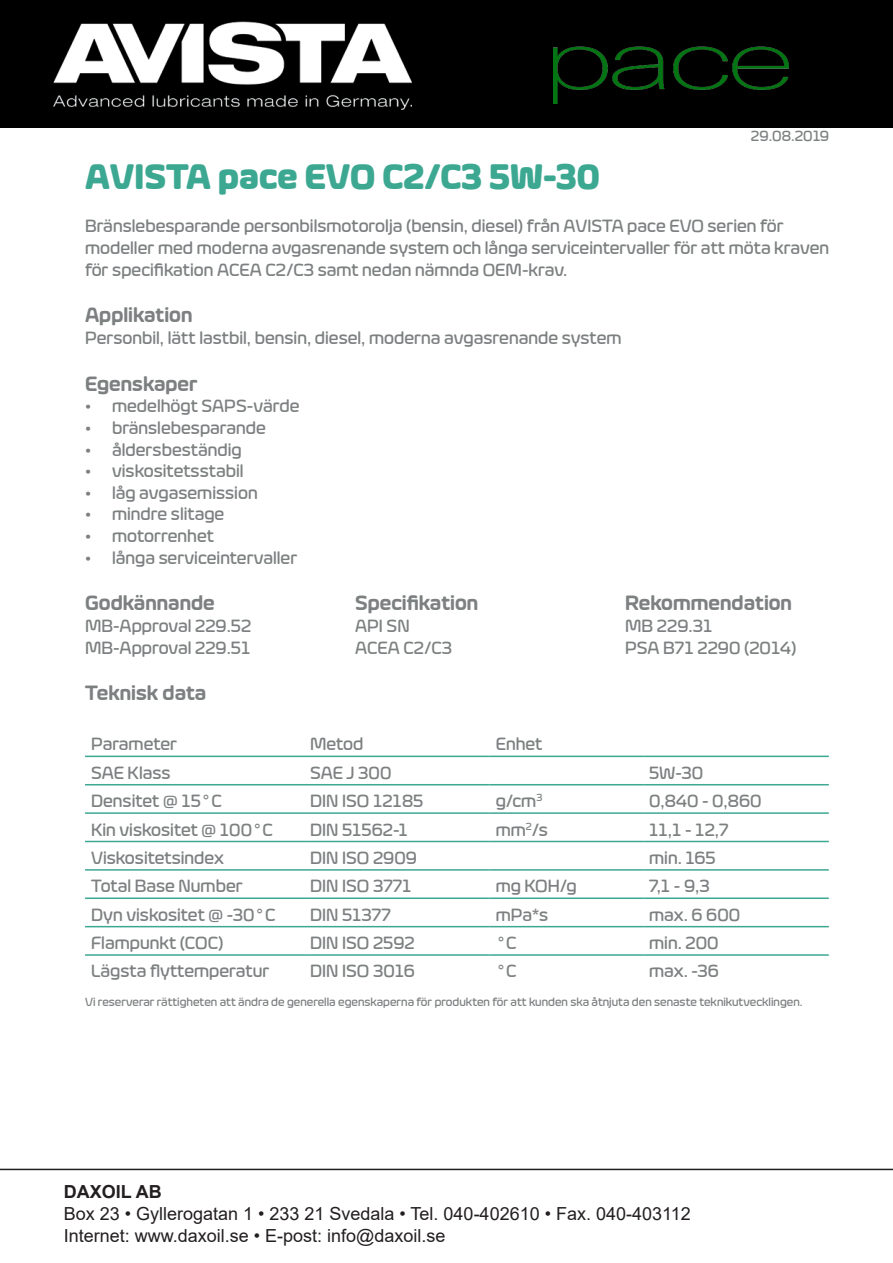
<style>
.page{position:relative;width:893px;height:1263px;background:#fff}
.page>*{position:absolute;margin:0;border:0;box-sizing:border-box;transform-origin:0 0}
.Rubrik{font:700 36px "Eurosoft W03";color:#3da892}
.Underrubrik{font:600 21px "Eurosoft W03";color:#7d8081}
.Stycke{font:500 18px/21.6px "Eurosoft W03";color:#7d8081}
.t1{font:18px "Arial";color:#231f20}
.t2{font:700 18px "Arial";color:#231f20}
.Stycke-2{font:18px "Franklin Gothic";color:#7d8081}
.Stycke-3{font:500 15px "Eurosoft W03";color:#7d8081}
.Stycke-4{font:500 12px "Eurosoft W03";color:#7d8081}
.s1{font-family:"Franklin Gothic";font-weight:400}
.s2{font-family:"Eurosoft W03";font-weight:500}
</style>
<div class="page">
<img style="left:0;top:0;width:893px;height:128px">
<hr style="left:0;top:1169px;width:893px;height:1px;background:#231f20">
<hr style="left:85px;top:756px;width:219px;height:1px;background:#3da892">
<hr style="left:304px;top:756px;width:186px;height:1px;background:#3da892">
<hr style="left:490px;top:756px;width:153px;height:1px;background:#3da892">
<hr style="left:643px;top:756px;width:186px;height:1px;background:#3da892">
<hr style="left:85px;top:784px;width:219px;height:1px;background:#3da892">
<hr style="left:304px;top:784px;width:186px;height:1px;background:#3da892">
<hr style="left:490px;top:784px;width:153px;height:1px;background:#3da892">
<hr style="left:643px;top:784px;width:186px;height:1px;background:#3da892">
<hr style="left:85px;top:812px;width:219px;height:2px;background:#3da892">
<hr style="left:304px;top:812px;width:186px;height:2px;background:#3da892">
<hr style="left:490px;top:812px;width:153px;height:2px;background:#3da892">
<hr style="left:643px;top:812px;width:186px;height:2px;background:#3da892">
<hr style="left:85px;top:841px;width:219px;height:1px;background:#3da892">
<hr style="left:304px;top:841px;width:186px;height:1px;background:#3da892">
<hr style="left:490px;top:841px;width:153px;height:1px;background:#3da892">
<hr style="left:643px;top:841px;width:186px;height:1px;background:#3da892">
<hr style="left:85px;top:869px;width:219px;height:2px;background:#3da892">
<hr style="left:304px;top:869px;width:186px;height:2px;background:#3da892">
<hr style="left:490px;top:869px;width:153px;height:2px;background:#3da892">
<hr style="left:643px;top:869px;width:186px;height:2px;background:#3da892">
<hr style="left:85px;top:897px;width:219px;height:2px;background:#3da892">
<hr style="left:304px;top:897px;width:186px;height:2px;background:#3da892">
<hr style="left:490px;top:897px;width:153px;height:2px;background:#3da892">
<hr style="left:643px;top:897px;width:186px;height:2px;background:#3da892">
<hr style="left:85px;top:926px;width:219px;height:1px;background:#3da892">
<hr style="left:304px;top:926px;width:186px;height:1px;background:#3da892">
<hr style="left:490px;top:926px;width:153px;height:1px;background:#3da892">
<hr style="left:643px;top:926px;width:186px;height:1px;background:#3da892">
<hr style="left:85px;top:954px;width:219px;height:2px;background:#3da892">
<hr style="left:304px;top:954px;width:186px;height:2px;background:#3da892">
<hr style="left:490px;top:954px;width:153px;height:2px;background:#3da892">
<hr style="left:643px;top:954px;width:186px;height:2px;background:#3da892">
<img style="left:553px;top:32px;width:257px;height:72px">
<p class="Stycke-3" style="left:751px;top:128px;width:80px">29.08.2019</p>
<p class="Rubrik" style="left:85px;top:155px;width:516px">AVISTA pace EVO C2/C3 5W-30</p>
<p class="Stycke" style="left:85px;top:215px;width:746px">Bränslebesparande personbilsmotorolja (bensin, diesel) från AVISTA pace EVO serien för modeller med moderna avgasrenande system och långa serviceintervaller för att möta kraven för specifikation ACEA C2/C3 samt nedan nämnda OEM-krav.</p>
<p class="Underrubrik" style="left:85px;top:303px;width:109px">Applikation</p>
<p class="Stycke" style="left:85px;top:327px;width:538px">Personbil, lätt lastbil, bensin, diesel, moderna avgasrenande system</p>
<p class="Underrubrik" style="left:85px;top:371px;width:114px">Egenskaper</p>
<p class="Stycke" style="left:85px;top:395px;width:216px">• medelhögt SAPS-värde</p>
<p class="Stycke" style="left:85px;top:417px;width:182px">• bränslebesparande</p>
<p class="Stycke" style="left:85px;top:439px;width:158px">• åldersbeständig</p>
<p class="Stycke" style="left:85px;top:460px;width:160px">• viskositetsstabil</p>
<p class="Stycke" style="left:85px;top:482px;width:174px">• låg avgasemission</p>
<p class="Stycke" style="left:85px;top:503px;width:141px">• mindre slitage</p>
<p class="Stycke" style="left:85px;top:525px;width:131px">• motorrenhet</p>
<p class="Stycke" style="left:85px;top:547px;width:214px">• långa serviceintervaller</p>
<p class="Underrubrik" style="left:85px;top:591px;width:131px">Godkännande</p>
<p class="Underrubrik" style="left:355px;top:591px;width:125px">Specifikation</p>
<p class="Underrubrik" style="left:625px;top:591px;width:169px">Rekommendation</p>
<p class="Stycke" style="left:85px;top:615px;width:168px">MB-Approval 229.52</p>
<p class="Stycke" style="left:355px;top:615px;width:56px">API SN</p>
<p class="Stycke" style="left:625px;top:615px;width:89px">MB 229.31</p>
<p class="Stycke" style="left:85px;top:637px;width:167px">MB-Approval 229.51</p>
<p class="Stycke" style="left:355px;top:637px;width:99px">ACEA C2/C3</p>
<p class="Stycke" style="left:625px;top:637px;width:173px">PSA B71 2290 (2014)</p>
<p class="Underrubrik" style="left:85px;top:681px;width:123px">Teknisk data</p>
<p class="Stycke" style="left:91px;top:733px;width:88px">Parameter</p>
<p class="Stycke" style="left:310px;top:733px;width:55px">Metod</p>
<p class="Stycke" style="left:496px;top:733px;width:48px">Enhet</p>
<p class="Stycke" style="left:91px;top:762px;width:81px">SAE Klass</p>
<p class="Stycke" style="left:310px;top:762px;width:83px">SAE J 300</p>
<p class="Stycke" style="left:649px;top:762px;width:56px">5W-30</p>
<p class="Stycke" style="left:91px;top:790px;width:132px">Densitet @ 15<span class="s1">°</span>C</p>
<p class="Stycke" style="left:310px;top:790px;width:115px">DIN ISO 12185</p>
<p class="Stycke" style="left:496px;top:790px;width:48px">g/cm<sup>3</sup></p>
<p class="Stycke" style="left:649px;top:790px;width:114px">0,840 - 0,860</p>
<p class="Stycke" style="left:91px;top:818px;width:184px">Kin viskositet @ 100<span class="s1">°</span>C</p>
<p class="Stycke" style="left:310px;top:818px;width:99px">DIN 51562-1</p>
<p class="Stycke" style="left:496px;top:818px;width:54px">mm<sup>2</sup>/s</p>
<p class="Stycke" style="left:649px;top:818px;width:81px">11,1 - 12,7</p>
<p class="Stycke" style="left:91px;top:847px;width:135px">Viskositetsindex</p>
<p class="Stycke" style="left:310px;top:847px;width:108px">DIN ISO 2909</p>
<p class="Stycke" style="left:649px;top:847px;width:68px">min. 165</p>
<p class="Stycke" style="left:91px;top:875px;width:153px">Total Base Number</p>
<p class="Stycke" style="left:310px;top:875px;width:103px">DIN ISO 3771</p>
<p class="Stycke" style="left:496px;top:875px;width:82px">mg KOH/g</p>
<p class="Stycke" style="left:649px;top:875px;width:62px">7,1 - 9,3</p>
<p class="Stycke" style="left:91px;top:904px;width:186px">Dyn viskositet @ -30<span class="s1">°</span>C</p>
<p class="Stycke" style="left:310px;top:904px;width:82px">DIN 51377</p>
<p class="Stycke" style="left:496px;top:904px;width:54px">mPa*s</p>
<p class="Stycke" style="left:649px;top:904px;width:93px">max. 6 600</p>
<p class="Stycke" style="left:91px;top:932px;width:134px">Flampunkt (COC)</p>
<p class="Stycke" style="left:310px;top:932px;width:106px">DIN ISO 2592</p>
<p class="Stycke-2" style="left:496px;top:932px;width:22px">°<span class="s2">C</span></p>
<p class="Stycke" style="left:649px;top:932px;width:71px">min. 200</p>
<p class="Stycke" style="left:91px;top:960px;width:180px">Lägsta flyttemperatur</p>
<p class="Stycke" style="left:310px;top:960px;width:106px">DIN ISO 3016</p>
<p class="Stycke-2" style="left:496px;top:960px;width:22px">°<span class="s2">C</span></p>
<p class="Stycke" style="left:649px;top:960px;width:71px">max. -36</p>
<p class="Stycke-4" style="left:85px;top:995px;width:719px">Vi reserverar rättigheten att ändra de generella egenskaperna för produkten för att kunden ska åtnjuta den senaste teknikutvecklingen.</p>
<p class="t2" style="left:64px;top:1179px;width:100px">DAXOIL AB</p>
<p class="t1" style="left:64px;top:1201px;width:628px">Box 23 • Gyllerogatan 1 • 233 21 Svedala • Tel. 040-402610 • Fax. 040-403112</p>
<p class="t1" style="left:64px;top:1223px;width:383px">Internet: www.daxoil.se • E-post: info@daxoil.se</p>
</div>
